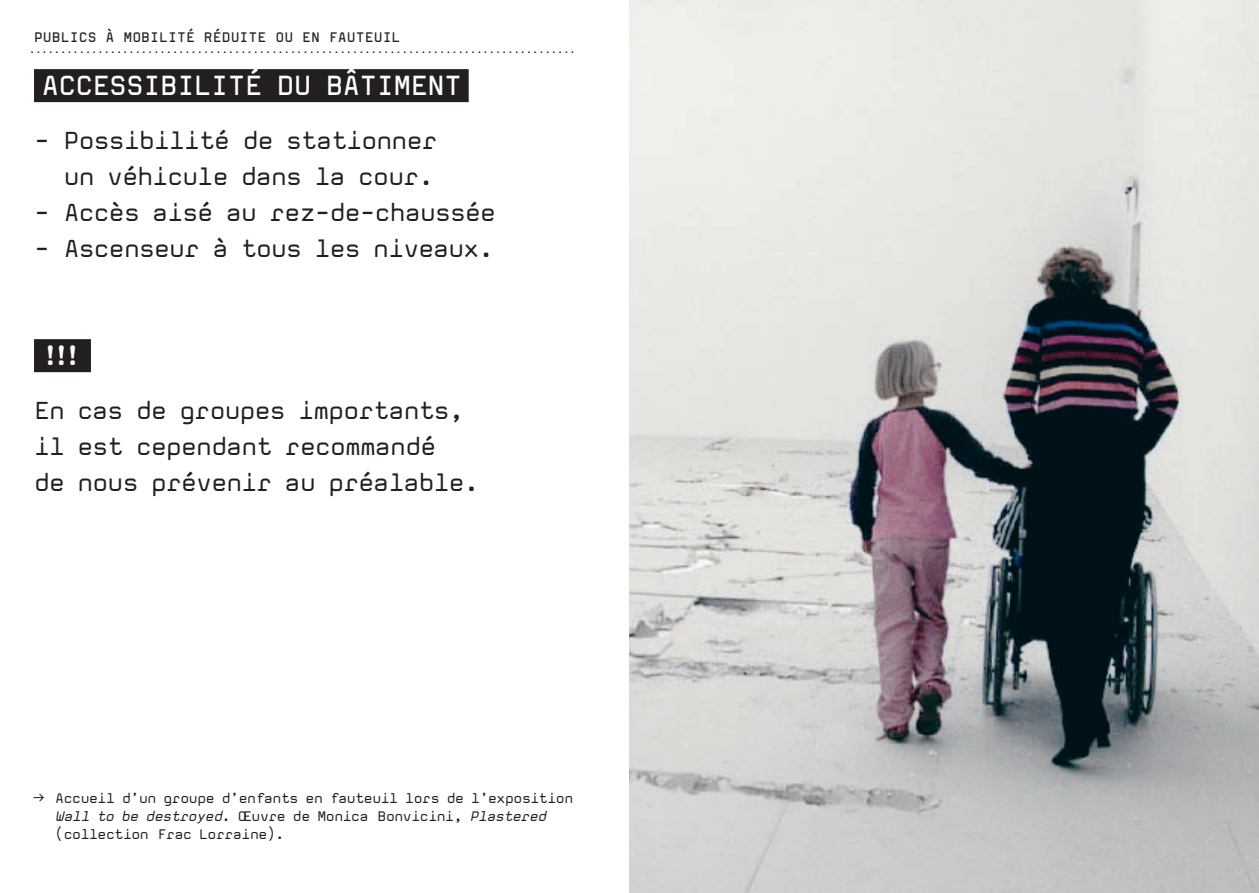
<style>
.page{position:relative;width:1259px;height:893px;background:#fff}
.page>*{position:absolute;margin:0;border:0;box-sizing:border-box;transform-origin:0 0}
.t1{font:700 27px "Mono";letter-spacing:-.035em;color:#fff}
.t2{font:24px/36px "Mono";letter-spacing:-.035em;color:#231f20;text-align:right}
.t3{font:13.5px/18px "Mono";letter-spacing:-.035em;color:#231f20}
.t4{font:700 13.5px "Mono";color:#231f20}
.t5{font:8.4px "Mono";color:#231f1f}
.s1{font-family:"FRAC";font-weight:500}
.s2{font-style:italic}
</style>
<div class="page">
<img style="left:629px;top:0;width:630px;height:893px">
<div style="left:34px;top:69px;width:435px;height:33px;background:#231f1f"></div>
<div style="left:34px;top:339px;width:57px;height:33px;background:#231f1f"></div>
<p class="t4" style="left:34px;top:28px;width:10px">PUBLICS</p>
<p class="t4" style="left:106px;top:28px;width:296px">À MOBILITÉ RÉDUITE OU EN FAUTEUIL</p>
<p class="t5" style="left:29px;top:45px;width:547px">........................................................................................</p>
<p class="t1" style="left:42px;top:68px;width:422px">ACCESSIBILITÉ DU BÂTIMENT</p>
<p class="t2" style="left:34px;top:122px;width:405px">- Possibilité de stationner un véhicule dans la cour.</p>
<p class="t2" style="left:34px;top:194px;width:464px">- Accès aisé au rez-de-chaussée</p>
<p class="t2" style="left:34px;top:230px;width:462px">- Ascenseur à tous les niveaux.</p>
<p class="t1" style="left:42px;top:338px;width:42px">!!!</p>
<p class="t2" style="left:34px;top:392px;width:447px;text-align:left">En cas de groupes importants, il est cependant recommandé<br>de nous prévenir au préalable.</p>
<p class="t3" style="left:55px;top:789px;width:519px;text-indent:-21px"><span class="s1">m</span> Accueil d’un groupe d’enfants en fauteuil lors de l’exposition<br><span class="s2">Wall to be destroyed</span>. oeuvre de Monica Bonvicini, <span class="s2">Plastered </span>(collection Frac Lorraine).</p>
</div>
